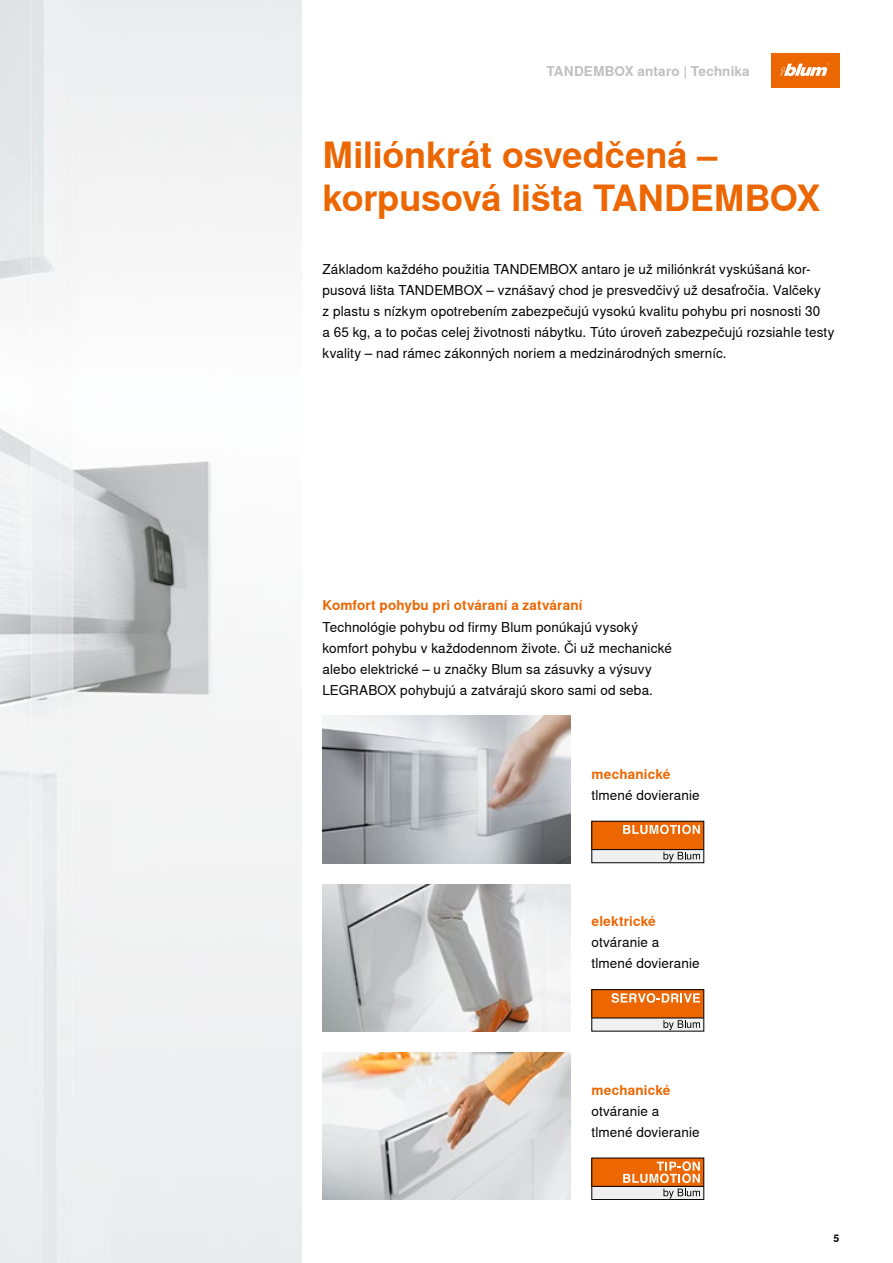
<style>
.page{position:relative;width:893px;height:1263px;background:#fff}
.page>*{position:absolute;margin:0;border:0;box-sizing:border-box;transform-origin:0 0}
._36_Head_A4_White_Bold{font:700 36px/42.2px "Nimbus Sans Global";letter-spacing:-.005em;color:#ec6602}
._09_Copy_White_Regular{font:13.5px/21px "Nimbus Sans Global";letter-spacing:.01em;color:#000}
._09_Copy_Black_Regular{font:13.5px/21px "Nimbus Sans Global";letter-spacing:.01em;color:#000}
._09_Copy_Orange_Bold{font:700 13.5px "Nimbus Sans Global";letter-spacing:.015em;color:#ec6602}
._09_Category_33K_Bold{font:700 13.5px "Nimbus Sans Global";letter-spacing:.01em;color:#c0c0c1}
.t1{font:700 10.5px "Nimbus Sans Global";color:#000}
</style>
<div class="page">
<img style="left:0;top:0;width:301px;height:1263px">
<div style="left:771px;top:54px;width:68px;height:34px;background:#ec6602"></div>
<svg style="left:780px;top:63px;width:49px;height:13px"></svg>
<img style="left:323px;top:1052px;width:247px;height:148px">
<img style="left:323px;top:884px;width:247px;height:147px">
<img style="left:323px;top:716px;width:247px;height:147px">
<div style="left:592px;top:849px;width:112px;height:13px;background:#f0f0f0"></div>
<div style="left:592px;top:821px;width:112px;height:28px;background:#ec6602"></div>
<hr style="left:592px;top:849px;width:112px;height:1px;background:#000">
<div style="left:591px;top:821px;width:113px;height:42px;border:1px solid #000"></div>
<svg style="left:623px;top:825px;width:77px;height:9px"></svg>
<svg style="left:663px;top:852px;width:37px;height:10px"></svg>
<div style="left:592px;top:1018px;width:112px;height:13px;background:#f0f0f0"></div>
<div style="left:592px;top:990px;width:112px;height:28px;background:#ec6602"></div>
<hr style="left:592px;top:1018px;width:112px;height:1px;background:#000">
<div style="left:591px;top:989px;width:113px;height:42px;border:1px solid #000"></div>
<svg style="left:663px;top:1020px;width:37px;height:10px"></svg>
<svg style="left:611px;top:993px;width:89px;height:10px"></svg>
<div style="left:592px;top:1186px;width:112px;height:13px;background:#f0f0f0"></div>
<div style="left:592px;top:1158px;width:112px;height:28px;background:#ec6602"></div>
<hr style="left:592px;top:1186px;width:112px;height:1px;background:#000">
<div style="left:591px;top:1158px;width:113px;height:42px;border:1px solid #000"></div>
<svg style="left:623px;top:1161px;width:77px;height:37px"></svg>
<p class="_09_Category_33K_Bold" style="left:547px;top:63px;width:205px">TANDEMBOX antaro | Technika</p>
<p class="_36_Head_A4_White_Bold" style="left:323px;top:135px;width:499px">Miliónkrát osvedčená – korpusová lišta TANDEMBOX</p>
<p class="_09_Copy_White_Regular" style="left:323px;top:258px;width:513px">Základom každého použitia TANDEMBOX antaro je už miliónkrát vyskúšaná kor&shy;pusová lišta TANDEMBOX – vznášavý chod je presvedčivý už desaťročia. Valčeky<br>z plastu s nízkym opotrebením zabezpečujú vysokú kvalitu pohybu pri nosnosti 30<br>a 65 kg, a to počas celej životnosti nábytku. Túto úroveň zabezpečujú rozsiahle testy kvality – nad rámec zákonných noriem a medzinárodných smerníc.</p>
<p class="_09_Copy_Orange_Bold" style="left:323px;top:598px;width:262px">Komfort pohybu pri otváraní a zatváraní</p>
<p class="_09_Copy_Black_Regular" style="left:323px;top:616px;width:351px">Technológie pohybu od firmy Blum ponúkajú vysoký komfort pohybu v každodennom živote. Či už mechanické alebo elektrické – u značky Blum sa zásuvky a výsuvy LEGRABOX pohybujú a zatvárajú skoro sami od seba.</p>
<p class="_09_Copy_Orange_Bold" style="left:591px;top:766px;width:81px">mechanické</p>
<p class="_09_Copy_Black_Regular" style="left:591px;top:785px;width:110px">tlmené dovieranie</p>
<p class="_09_Copy_Orange_Bold" style="left:591px;top:914px;width:66px">elektrické</p>
<p class="_09_Copy_Black_Regular" style="left:591px;top:932px;width:110px">otváranie a tlmené dovieranie</p>
<p class="_09_Copy_Orange_Bold" style="left:591px;top:1082px;width:81px">mechanické</p>
<p class="_09_Copy_Black_Regular" style="left:591px;top:1100px;width:110px">otváranie a tlmené dovieranie</p>
<p class="t1" style="left:833px;top:1232px;width:7px">5</p>
</div>
